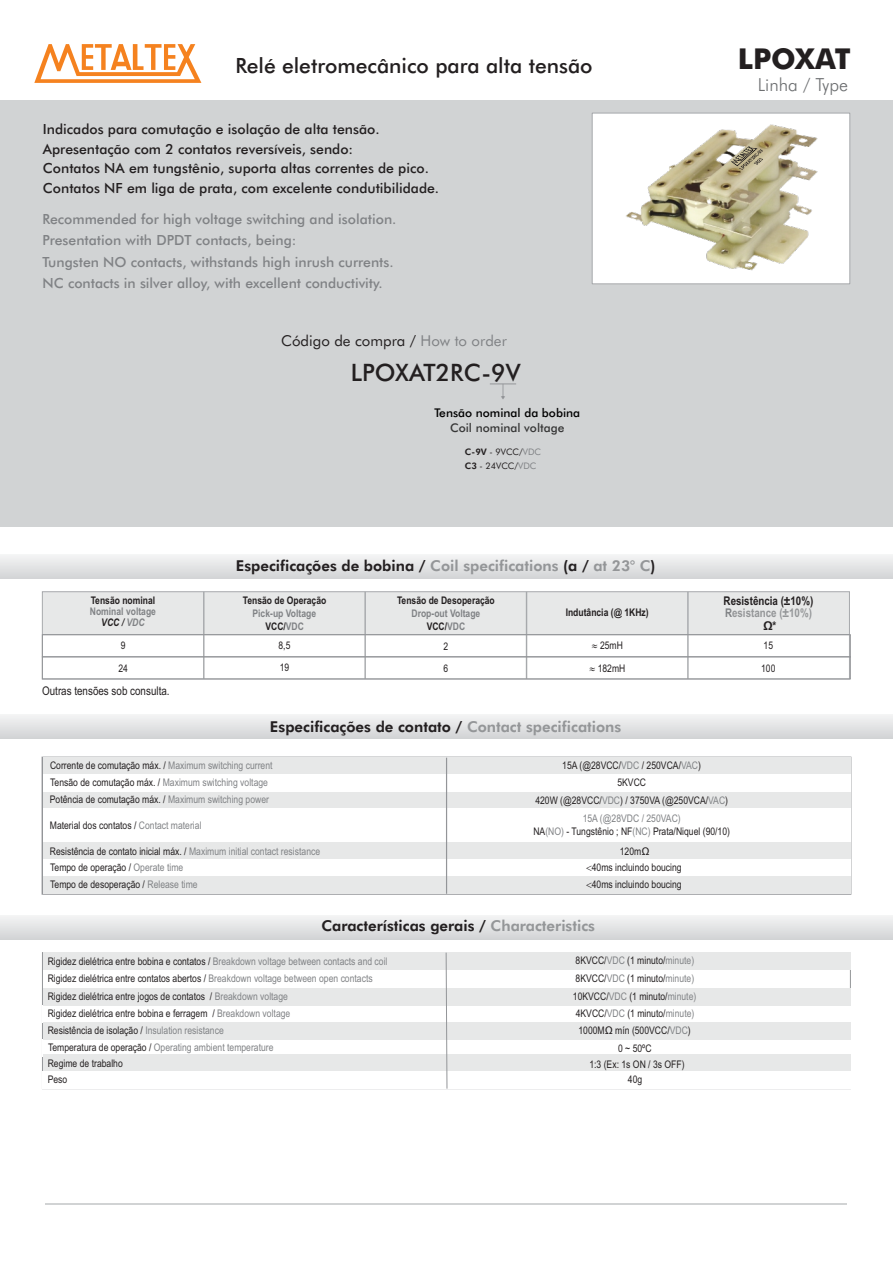
<style>
.page{position:relative;width:893px;height:1263px;background:#fff}
.page>*{position:absolute;margin:0;border:0;box-sizing:border-box;transform-origin:0 0}
.t1{font:700 28.8px "Futura BT";color:#231f20}
.t2{font:500 24px "Futura BT";color:#231f20}
.t3{font:500 21px "Futura BT";color:#231f20}
.t4{font:300 18px "Futura BT";color:#6d6f71}
.t5{font:800 15px "Futura BT";color:#231f20}
.t6{font:15px "Futura BT";color:#231f20}
.t7{font:500 13.95px/19.6px "Futura BT";color:#231f20}
.t8{font:500 13.95px/21.5px "Futura BT";color:#808285}
.t9{font:700 12px/12.3px "Arial Narrow";color:#231f20;text-align:center}
.t10{font:12px "Arial Narrow";color:#231f20}
.t11{font:500 12px "Futura BT";color:#000}
.t12{font:500 12px "Futura BT";color:#363636}
.t13{font:10.5px/17px "Arial Narrow";color:#231f20}
.t14{font:700 10.5px "Arial Narrow";color:#231f20}
.t15{font:700 10.5px/10.8px "Arial Narrow";color:#808285;text-align:center}
.t16{font:10.5px "Arial Narrow";color:#808285}
.t17{font:9px/13.6px "Futura BT";color:#231f20}
.s1{color:#808285}
.s2{font-weight:800}
.s3{color:#949698}
.s4{font-style:italic;color:#231f20}
.s5{font-style:italic}
.s6{font-family:"Arial"}
.s7{color:#231f20}
</style>
<div class="page">
<div style="left:0;top:714px;width:893px;height:24px;background:linear-gradient(to bottom,#f4f4f5,#d4d6d7)"></div>
<div style="left:0;top:555px;width:893px;height:24px;background:linear-gradient(to bottom,#f4f4f4,#d4d5d7)"></div>
<div style="left:0;top:100px;width:893px;height:427px;background:#d1d3d4"></div>
<svg style="left:34px;top:44px;width:167px;height:39px"></svg>
<hr style="left:45px;top:1203px;width:802px;height:2px;background:#d1d3d4">
<div style="left:44px;top:593px;width:804px;height:41px;background:#e7e8e8"></div>
<hr style="left:365px;top:592px;width:1px;height:87px;background:#a7a9ac">
<hr style="left:688px;top:592px;width:1px;height:87px;background:#a7a9ac">
<hr style="left:204px;top:592px;width:1px;height:87px;background:#a7a9ac">
<hr style="left:526px;top:592px;width:1px;height:87px;background:#a7a9ac">
<div style="left:0;top:915px;width:893px;height:24px;background:linear-gradient(to bottom,#f4f4f5,#d4d6d7)"></div>
<div style="left:43px;top:988px;width:807px;height:17px;background:#e7e8e8"></div>
<div style="left:43px;top:953px;width:807px;height:17px;background:#e7e8e8"></div>
<div style="left:43px;top:1055px;width:807px;height:17px;background:#e7e8e8"></div>
<div style="left:43px;top:1022px;width:807px;height:17px;background:#e7e8e8"></div>
<svg style="left:445px;top:952px;width:3px;height:137px"></svg>
<div style="left:43px;top:792px;width:807px;height:17px;background:#e7e8e8"></div>
<div style="left:43px;top:758px;width:807px;height:17px;background:#e7e8e8"></div>
<div style="left:43px;top:843px;width:807px;height:17px;background:#e7e8e8"></div>
<div style="left:43px;top:877px;width:807px;height:17px;background:#e7e8e8"></div>
<hr style="left:446px;top:758px;width:1px;height:136px;background:#939598">
<svg style="left:592px;top:113px;width:258px;height:171px;background:#e3e0d3"></svg>
<div style="left:42px;top:591px;width:808px;height:88px;border:1px solid #a7a9ac"></div>
<svg style="left:490px;top:383px;width:26px;height:16px"></svg>
<div style="left:42px;top:634px;width:809px;height:23px;border:1px solid #939598"></div>
<div style="left:42px;top:656px;width:809px;height:23px;border:1px solid #939598"></div>
<h3 class="t3" style="left:236px;top:57px;width:359px">Relé eletromecânico para alta tensão</h3>
<h3 class="t7" style="left:43px;top:120px;width:398px">Indicados para comutação e isolação de alta tensão.<br>Apresentação com 2 contatos reversíveis, sendo:<br>Contatos NA em tungstênio, suporta altas correntes de pico.<br>Contatos NF em liga de prata, com excelente condutibilidade.</h3>
<h3 class="t8" style="left:43px;top:209px;width:355px">Recommended for high voltage switching and isolation.<br>Presentation with DPDT contacts, being:<br>Tungsten NO contacts, withstands high inrush currents.<br>NC contacts in silver alloy, with excellent conductivity.</h3>
<h3 class="t6" style="left:281px;top:334px;width:227px">Código de compra / <span class="s1">How to order</span></h3>
<h2 class="t2" style="left:351px;top:362px;width:171px">LPOXAT2RC-9V</h2>
<p class="t11" style="left:434px;top:408px;width:147px">Tensão nominal da bobina</p>
<p class="t12" style="left:450px;top:422px;width:116px">Coil nominal voltage</p>
<p class="t17" style="left:465px;top:446px;width:78px"><span class="s2">C-9V</span> - 9VCC/<span class="s1">VDC<br></span><span class="s2">C3</span> - 24VCC/<span class="s1">VDC</span></p>
<h1 class="t1" style="left:738px;top:47px;width:114px">LPOXAT</h1>
<h3 class="t4" style="left:758px;top:77px;width:92px">Linha / Type</h3>
<h3 class="t5" style="left:236px;top:559px;width:421px">Especificações de bobina / <span class="s3">Coil specifications</span> (a / <span class="s3">at 23° C</span>)</h3>
<p class="t14" style="left:397px;top:596px;width:99px">Tensão de Desoperação</p>
<p class="t15" style="left:412px;top:609px;width:70px">Drop-out Voltage</p>
<p class="t14" style="left:566px;top:608px;width:84px">Indutância (@ 1KHz)</p>
<p class="t13" style="left:600px;top:638px;width:24px">25mH</p>
<p class="t14" style="left:243px;top:596px;width:85px">Tensão de Operação</p>
<p class="t15" style="left:253px;top:609px;width:65px">Pick-up Voltage</p>
<p class="t14" style="left:91px;top:596px;width:66px">Tensão nominal</p>
<p class="t15" style="left:90px;top:607px;width:68px">Nominal voltage<br><span class="s4">VCC /</span> <span class="s5">VDC</span></p>
<p class="t13" style="left:118px;top:636px;width:11px;line-height:22.2px">9<br>24</p>
<p class="t13" style="left:279px;top:635px;width:13px;line-height:22.2px">8,5<br>19</p>
<p class="t13" style="left:444px;top:638px;width:6px">2</p>
<p class="t14" style="left:265px;top:622px;width:40px">VCC/<span class="s1">VDC</span></p>
<p class="t14" style="left:427px;top:622px;width:40px">VCC/<span class="s1">VDC</span></p>
<p class="t13" style="left:444px;top:660px;width:6px">6</p>
<p class="t13" style="left:598px;top:660px;width:29px">182mH</p>
<p class="t10" style="left:42px;top:686px;width:129px">Outras tensões sob consulta.</p>
<h3 class="t5" style="left:270px;top:720px;width:353px">Especificações de contato / <span class="s3">Contact specifications</span></h3>
<p class="t13" style="left:50px;top:758px;width:224px">Corrente de comutação máx. / <span class="s1">Maximum switching current<br></span>Tensão de comutação máx. / <span class="s1">Maximum switching voltage</span></p>
<p class="t13" style="left:562px;top:758px;width:140px">15A (@28VCC/<span class="s1">VDC</span> / 250VCA/<span class="s1">VAC</span>)</p>
<p class="t13" style="left:617px;top:775px;width:30px">5KVCC</p>
<p class="t9" style="left:724px;top:595px;width:91px">Resistência (±10%)<br><span class="s1">R</span><span class="s3">esistance (±10%)<br></span>Ω*</p>
<p class="t13" style="left:761px;top:636px;width:16px;line-height:22.2px">15<br>100</p>
<p class="t13" style="left:50px;top:792px;width:221px">Potência de comutação máx. / <span class="s1">Maximum switching power</span></p>
<p class="t13" style="left:535px;top:793px;width:194px">420W (@28VCC/<span class="s1">VDC</span>) / 3750VA (@250VCA/<span class="s1">VAC</span>)</p>
<p class="t13" style="left:50px;top:818px;width:153px">Material dos contatos / <span class="s1">Contact material</span></p>
<p class="t13" style="left:533px;top:813px;width:198px;line-height:12.3px;text-align:center"><span class="s1">15A (@28VDC / 250VAC)<br></span>NA<span class="s1">(NO)</span> - Tungstênio ; NF<span class="s1">(NC)</span> Prata/Niquel (90/10)</p>
<p class="t13" style="left:50px;top:844px;width:272px">Resistência de contato inicial máx. / <span class="s1">Maximum initial contact resistance</span></p>
<p class="t13" style="left:620px;top:844px;width:31px">120m<span class="s6">Ω</span></p>
<p class="t13" style="left:50px;top:860px;width:149px">Tempo de operação / <span class="s1">Operate time<br></span>Tempo de desoperação / <span class="s1">Release time</span></p>
<p class="t13" style="left:592px;top:860px;width:91px">40ms incluindo boucing<br>40ms incluindo boucing</p>
<h3 class="t5" style="left:321px;top:920px;width:275px">Características gerais / <span class="s3">Characteristics</span></h3>
<p class="t13" style="left:48px;top:953px;width:341px">Rigidez dielétrica entre bobina e contatos / <span class="s1">Breakdown voltage between contacts and coil</span></p>
<p class="t13" style="left:576px;top:953px;width:120px">8KVCC/<span class="s1">VDC</span> (1 minuto/<span class="s1">minute)</span></p>
<p class="t13" style="left:48px;top:970px;width:326px">Rigidez dielétrica entre contatos abertos / <span class="s1">Breakdown voltage between open contacts</span></p>
<p class="t13" style="left:573px;top:970px;width:125px;line-height:17.4px">8KVCC/<span class="s1">VDC</span> (1 minuto/<span class="s1">minute)<br></span>10KVCC/<span class="s1">VDC</span> (1 minuto/<span class="s1">minute)<br></span>4KVCC/<span class="s1">VDC</span> (1 minuto/<span class="s1">minute)</span></p>
<p class="t13" style="left:48px;top:988px;width:244px">Rigidez dielétrica entre jogos de contatos / <span class="s1">Breakdown voltage<br></span>Rigidez dielétrica entre bobina e ferragem / <span class="s1">Breakdown voltage</span></p>
<p class="t13" style="left:48px;top:1023px;width:178px">Resistência de isolação / <span class="s1">Insulation resistance</span></p>
<p class="t13" style="left:578px;top:1022px;width:114px">1000M<span class="s6">Ω</span> mín (500VCC/<span class="s1">VDC</span>)</p>
<p class="t16" style="left:48px;top:1043px;width:227px"><span class="s7">Temperatura de operação /</span> Operating ambient temperature</p>
<p class="t13" style="left:589px;top:1041px;width:97px;line-height:15.9px;text-align:center">0 ~ 50ºC<br>1:3 (Ex: 1s ON / 3s OFF)</p>
<p class="t13" style="left:48px;top:1071px;width:21px">Peso</p>
<p class="t13" style="left:628px;top:1072px;width:16px">40g</p>
<p class="t13" style="left:48px;top:1056px;width:77px">Regime de trabalho</p>
</div>
